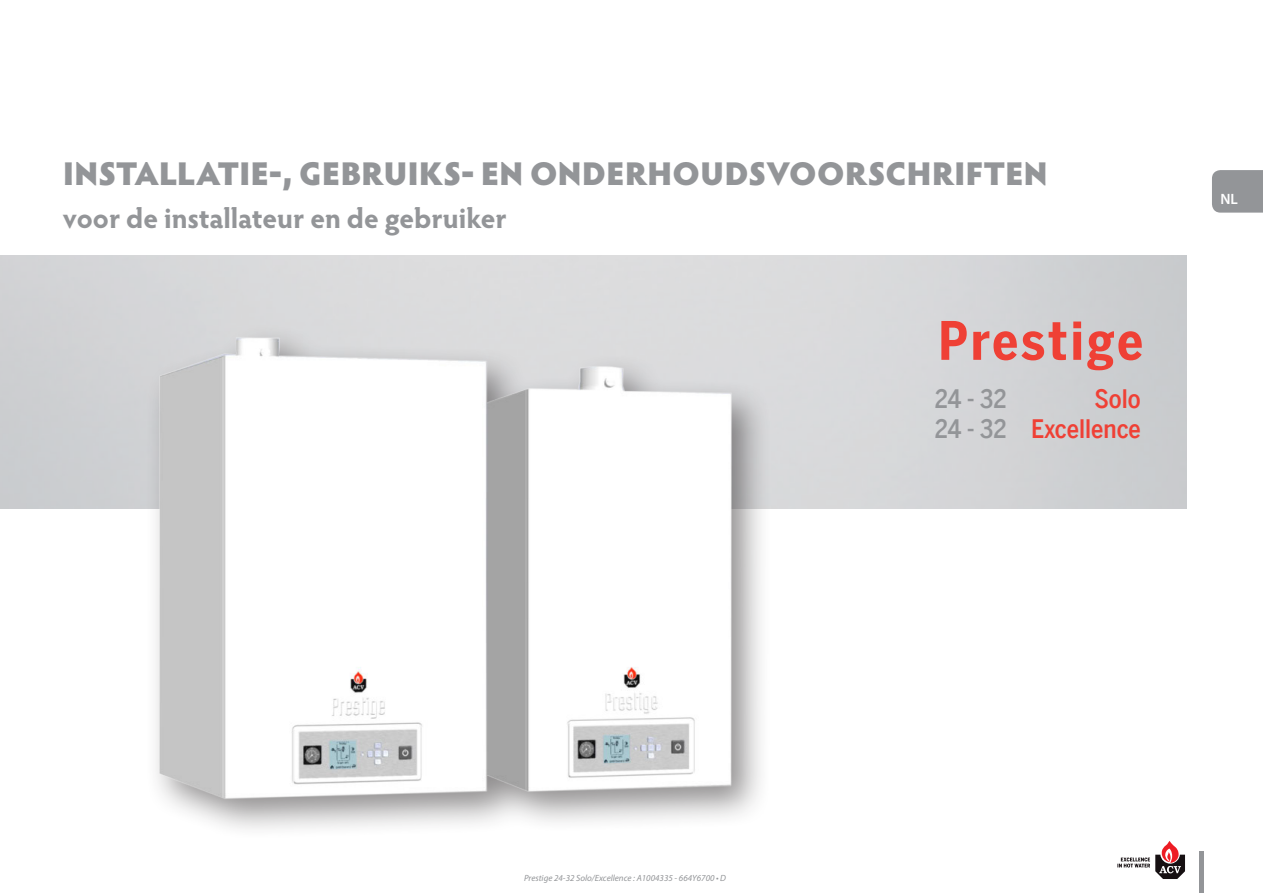
<style>
.page{position:relative;width:1263px;height:893px;background:#fff}
.page>*{position:absolute;margin:0;border:0;box-sizing:border-box;transform-origin:0 0}
.t1{font:700 52.5px "Benton Sans Cond";letter-spacing:.05em;color:#ef4035}
.t2{font:900 33px "Hypatia Sans Pro";letter-spacing:-.005em;color:#939598}
.t3{font:700 28.5px "Hypatia Sans Pro";color:#939598}
.Normal_e{font:500 25.5px "Benton Sans Cond";color:#ef4035}
.Normal_e-2{font:500 25.5px "Benton Sans Cond";color:#939598}
.t4{font:600 15px "Myriad Pro";color:#fff}
.t5{font:italic 9px "Myriad Pro";color:#939598}
.s1{color:#939598}
</style>
<div class="page">
<svg style="left:1117px;top:841px;width:68px;height:38px"></svg>
<hr style="left:1199px;top:851px;width:4px;height:42px;background:#939598">
<div style="left:144px;top:325px;width:628px;height:515px;background:#231f20;opacity:.5"></div>
<img style="left:134px;top:318px;width:636px;height:505px">
<div style="left:1212px;top:170px;width:51px;height:43px;background:#939598"></div>
<p class="t2" style="left:63px;top:150px;width:986px">INSTALLATIE-, GEBRUIKS- EN ONDERHOUDSVOORSCHRIFTEN</p>
<p class="t3" style="left:63px;top:198px;width:446px">voor de installateur en de gebruiker</p>
<p class="t1" style="left:938px;top:310px;width:206px">Prestige</p>
<p class="Normal_e-2" style="left:935px;top:383px;width:74px">24 - 32</p>
<p class="Normal_e" style="left:1095px;top:383px;width:48px">Solo</p>
<p class="Normal_e" style="left:935px;top:414px;width:208px"><span class="s1">24 - 32</span> Excellence</p>
<p class="t4" style="left:1220px;top:190px;width:19px">NL</p>
<p class="t5" style="left:524px;top:872px;width:204px">Prestige 24-32 Solo/Excellence : A1004335 - 664Y6700 • D</p>
</div>
